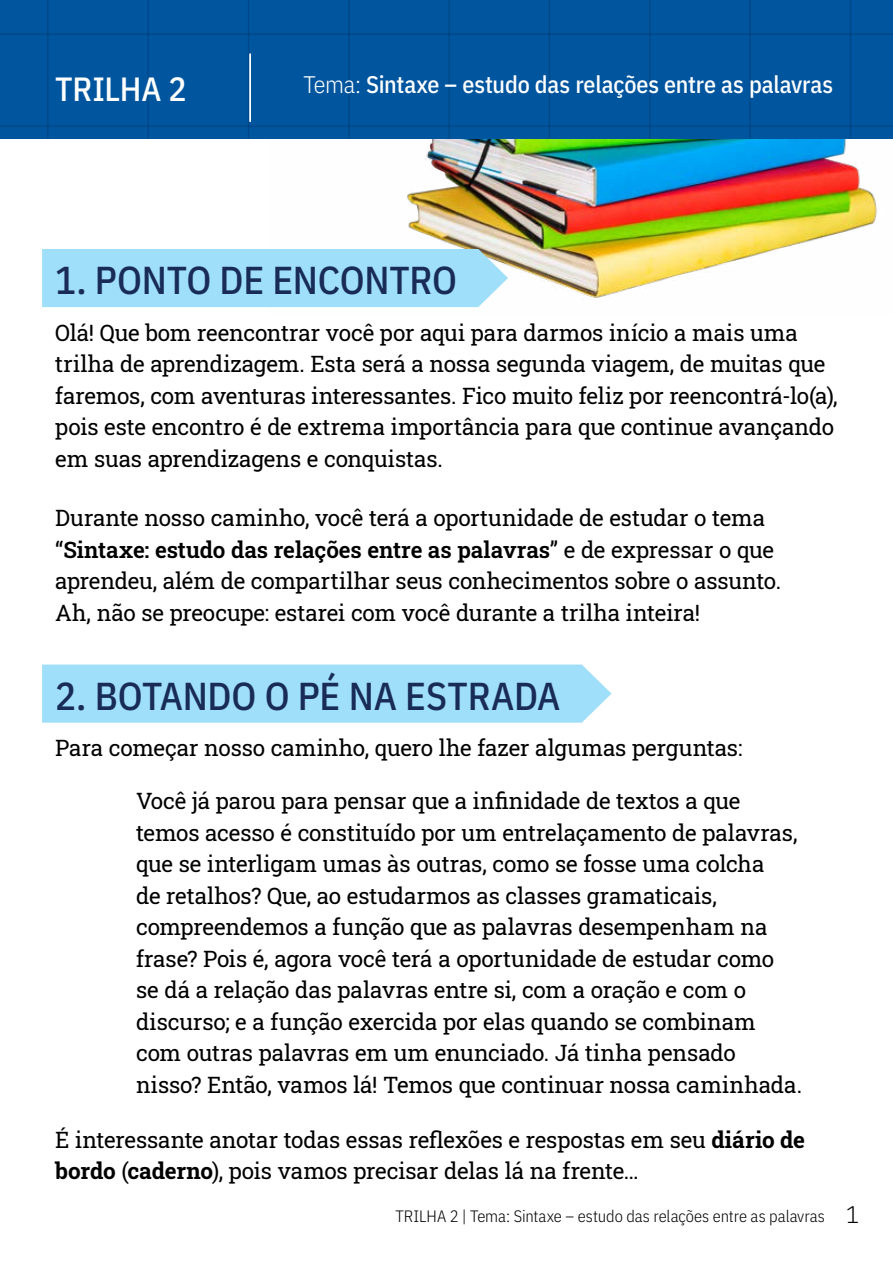
<style>
.page{position:relative;width:893px;height:1263px;background:#fff}
.page>*{position:absolute;margin:0;border:0;box-sizing:border-box;transform-origin:0 0}
.Etapa{font:500 39px "IBM Plex Sans Cond";letter-spacing:-.005em;color:#182c57}
.Trilha{font:500 33.6px "IBM Plex Sans Cond";letter-spacing:-.005em;color:#fff}
.Topo{font:500 24px "IBM Plex Sans Cond";letter-spacing:-.005em;color:#fff}
.Texto_normal{font:22.5px/31.5px "Roboto Slab";letter-spacing:-.005em;color:#000}
.Perguntas{font:22.5px/31.5px "Roboto Slab";letter-spacing:-.005em;color:#000}
.t1{font:300 16.5px "IBM Plex Sans Cond";letter-spacing:-.005em;color:#000}
.s1{font-weight:300}
.s2{font-weight:600}
.s3{font-weight:700}
.s4{font-size:24px}
</style>
<div class="page">
<img style="left:270px;top:138px;width:623px;height:170px">
<div style="left:42px;top:249px;width:466px;height:58px;background:#a0dffa"></div>
<div style="left:42px;top:664px;width:570px;height:59px;background:#a0dffa"></div>
<div style="left:0;top:0;width:893px;height:138px;background:#00559f"></div>
<hr style="left:0;top:33px;width:893px;height:2px;background:#6d6e71">
<hr style="left:0;top:125px;width:893px;height:2px;background:#6d6e71">
<hr style="left:850px;top:0;width:1px;height:139px;background:#6d6e71">
<hr style="left:649px;top:0;width:2px;height:139px;background:#6d6e71">
<hr style="left:448px;top:0;width:2px;height:139px;background:#6d6e71">
<hr style="left:47px;top:0;width:2px;height:139px;background:#6d6e71">
<hr style="left:749px;top:0;width:2px;height:139px;background:#6d6e71">
<hr style="left:549px;top:0;width:1px;height:139px;background:#6d6e71">
<hr style="left:348px;top:0;width:2px;height:139px;background:#6d6e71">
<hr style="left:147px;top:0;width:2px;height:139px;background:#6d6e71">
<hr style="left:248px;top:0;width:1px;height:139px;background:#6d6e71">
<hr style="left:249px;top:54px;width:2px;height:68px;background:#fff">
<p class="Trilha" style="left:55px;top:63px;width:133px">TRILHA 2</p>
<p class="Topo" style="left:303px;top:66px;width:531px"><span class="s1">Tema:</span> Sintaxe – estudo das relações entre as palavras</p>
<p class="Etapa" style="left:55px;top:250px;width:403px">1. PONTO DE ENCONTRO</p>
<p class="Texto_normal" style="left:55px;top:316px;width:784px">Olá! Que bom reencontrar você por aqui para darmos início a mais uma trilha de aprendizagem. Esta será a nossa segunda viagem, de muitas que faremos, com aventuras interessantes. Fico muito feliz por reencontrá-lo(a), pois este encontro é de extrema importância para que continue avançando em suas aprendizagens e conquistas.</p>
<p class="Texto_normal" style="left:55px;top:502px;width:727px">Durante nosso caminho, você terá a oportunidade de estudar o tema “<span class="s2">Sintaxe: estudo das relações entre as palavras</span>” e de expressar o que aprendeu, além de compartilhar seus conhecimentos sobre o assunto.<br>Ah, não se preocupe: estarei com você durante a trilha inteira!</p>
<p class="Etapa" style="left:55px;top:665px;width:507px">2. BOTANDO O PÉ NA ESTRADA</p>
<p class="Texto_normal" style="left:55px;top:732px;width:688px">Para começar nosso caminho, quero lhe fazer algumas perguntas:</p>
<p class="Perguntas" style="left:136px;top:785px;width:667px">Você já parou para pensar que a infinidade de textos a que temos acesso é constituído por um entrelaçamento de palavras, que se interligam umas às outras, como se fosse uma colcha<br>de retalhos? Que, ao estudarmos as classes gramaticais, compreendemos a função que as palavras desempenham na frase? Pois é, agora você terá a oportunidade de estudar como se dá a relação das palavras entre si, com a oração e com o discurso; e a função exercida por elas quando se combinam com outras palavras em um enunciado. Já tinha pensado nisso? Então, vamos lá! Temos que continuar nossa caminhada.</p>
<p class="Texto_normal" style="left:55px;top:1123px;width:751px">É interessante anotar todas essas reflexões e respostas em seu <span class="s3">diário de bordo</span> (<span class="s3">caderno</span>), pois vamos precisar delas lá na frente…</p>
<p class="t1" style="left:395px;top:1203px;width:465px">TRILHA 2 | Tema: Sintaxe – estudo das relações entre as palavras <span class="s4">1</span></p>
</div>
